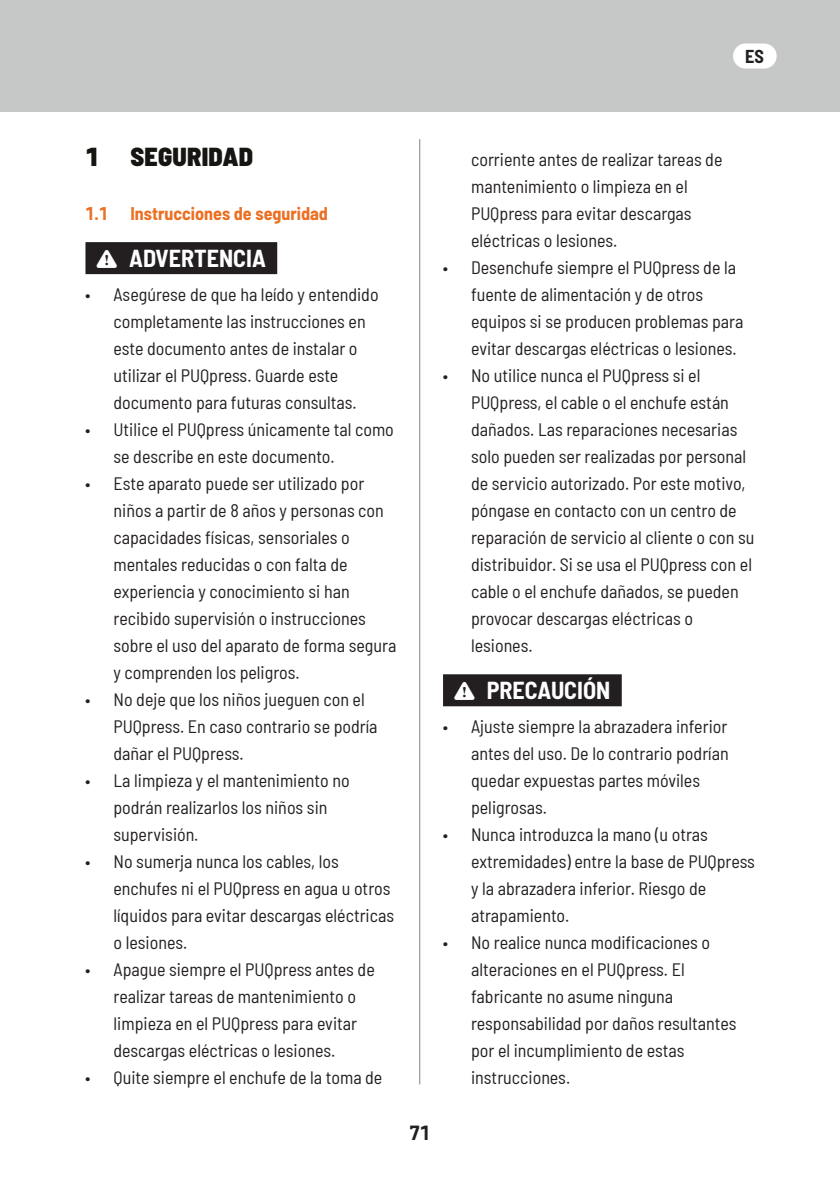
<style>
.page{position:relative;width:840px;height:1191px;background:#fff}
.page>*{position:absolute;margin:0;border:0;box-sizing:border-box;transform-origin:0 0}
.t1{font:900 semi-condensed 26px "Barlow";letter-spacing:.01em;color:#161511}
.t2{font:700 semi-condensed 24px "Barlow";color:#fff}
.t3{font:700 semi-condensed 20px "Barlow";color:#231f20}
.t4{font:700 semi-condensed 18.2px "Barlow";color:#231f20}
.t5{font:semi-condensed 18px/27px "Barlow";color:#231f20}
.t6{font:700 semi-condensed 18px "Barlow";color:#eb7023}
.s1{font-weight:300}
</style>
<div class="page">
<div style="left:0;top:0;width:839px;height:112px;background:#c6c7c7"></div>
<hr style="left:419px;top:139px;width:1px;height:945px;background:#808285">
<div style="left:732px;top:44px;width:44px;height:25px;background:#fff;border-radius:13px"></div>
<div style="left:85px;top:242px;width:192px;height:32px;background:#231f20"></div>
<div style="left:443px;top:674px;width:178px;height:32px;background:#231f20"></div>
<p class="t4" style="left:744px;top:43px;width:20px">ES</p>
<h1 class="t1" style="left:85px;top:138px;width:169px">1 SEGURIDAD</h1>
<p class="t6" style="left:85px;top:201px;width:244px">1.1 Instrucciones de seguridad</p>
<h2 class="t2" style="left:129px;top:241px;width:138px">ADVERTENCIA</h2>
<p class="t5" style="left:113px;top:280px;width:266px;text-indent:-28px"><span class="s1">•</span> Asegúrese de que ha leído y entendido completamente las instrucciones en este documento antes de instalar o utilizar el PUQpress. Guarde este documento para futuras consultas.</p>
<p class="t5" style="left:113px;top:415px;width:282px;text-indent:-28px"><span class="s1">•</span> Utilice el PUQpress únicamente tal como se describe en este documento.</p>
<p class="t5" style="left:113px;top:469px;width:284px;text-indent:-28px"><span class="s1">•</span> Este aparato puede ser utilizado por niños a partir de 8 años y personas con capacidades físicas, sensoriales o mentales reducidas o con falta de experiencia y conocimiento si han recibido supervisión o instrucciones sobre el uso del aparato de forma segura y comprenden los peligros.</p>
<p class="t5" style="left:113px;top:685px;width:265px;text-indent:-28px"><span class="s1">•</span> No deje que los niños jueguen con el<br>PUQpress. En caso contrario se podría dañar el PUQpress.</p>
<p class="t5" style="left:113px;top:766px;width:237px;text-indent:-28px"><span class="s1">•</span> La limpieza y el mantenimiento no podrán realizarlos los niños sin supervisión.</p>
<p class="t5" style="left:113px;top:847px;width:282px;text-indent:-28px"><span class="s1">•</span> No sumerja nunca los cables, los enchufes ni el PUQpress en agua u otros líquidos para evitar descargas eléctricas o lesiones.</p>
<p class="t5" style="left:113px;top:955px;width:263px;text-indent:-28px"><span class="s1">•</span> Apague siempre el PUQpress antes de realizar tareas de mantenimiento o limpieza en el PUQpress para evitar descargas eléctricas o lesiones.</p>
<p class="t5" style="left:85px;top:1063px;width:298px"><span class="s1">•</span> Quite siempre el enchufe de la toma de</p>
<p class="t3" style="left:409px;top:1118px;width:22px">71</p>
<p class="t5" style="left:471px;top:145px;width:253px">corriente antes de realizar tareas de mantenimiento o limpieza en el<br>PUQpress para evitar descargas eléctricas o lesiones.</p>
<p class="t5" style="left:471px;top:253px;width:274px;text-indent:-28px"><span class="s1">•</span> Desenchufe siempre el PUQpress de la fuente de alimentación y de otros equipos si se producen problemas para evitar descargas eléctricas o lesiones.</p>
<p class="t5" style="left:471px;top:361px;width:285px;text-indent:-28px"><span class="s1">•</span> No utilice nunca el PUQpress si el PUQpress, el cable o el enchufe están dañados. Las reparaciones necesarias solo pueden ser realizadas por personal de servicio autorizado. Por este motivo, póngase en contacto con un centro de reparación de servicio al cliente o con su distribuidor. Si se usa el PUQpress con el cable o el enchufe dañados, se pueden provocar descargas eléctricas o lesiones.</p>
<h2 class="t2" style="left:486px;top:673px;width:125px">PRECAUCIÓN</h2>
<p class="t5" style="left:471px;top:712px;width:259px;text-indent:-28px"><span class="s1">•</span> Ajuste siempre la abrazadera inferior antes del uso. De lo contrario podrían quedar expuestas partes móviles peligrosas.</p>
<p class="t5" style="left:471px;top:820px;width:285px;text-indent:-28px"><span class="s1">•</span> Nunca introduzca la mano (u otras extremidades) entre la base de PUQpress y la abrazadera inferior. Riesgo de atrapamiento.</p>
<p class="t5" style="left:471px;top:928px;width:267px;text-indent:-28px"><span class="s1">•</span> No realice nunca modificaciones o alteraciones en el PUQpress. El fabricante no asume ninguna responsabilidad por daños resultantes por el incumplimiento de estas instrucciones.</p>
</div>
